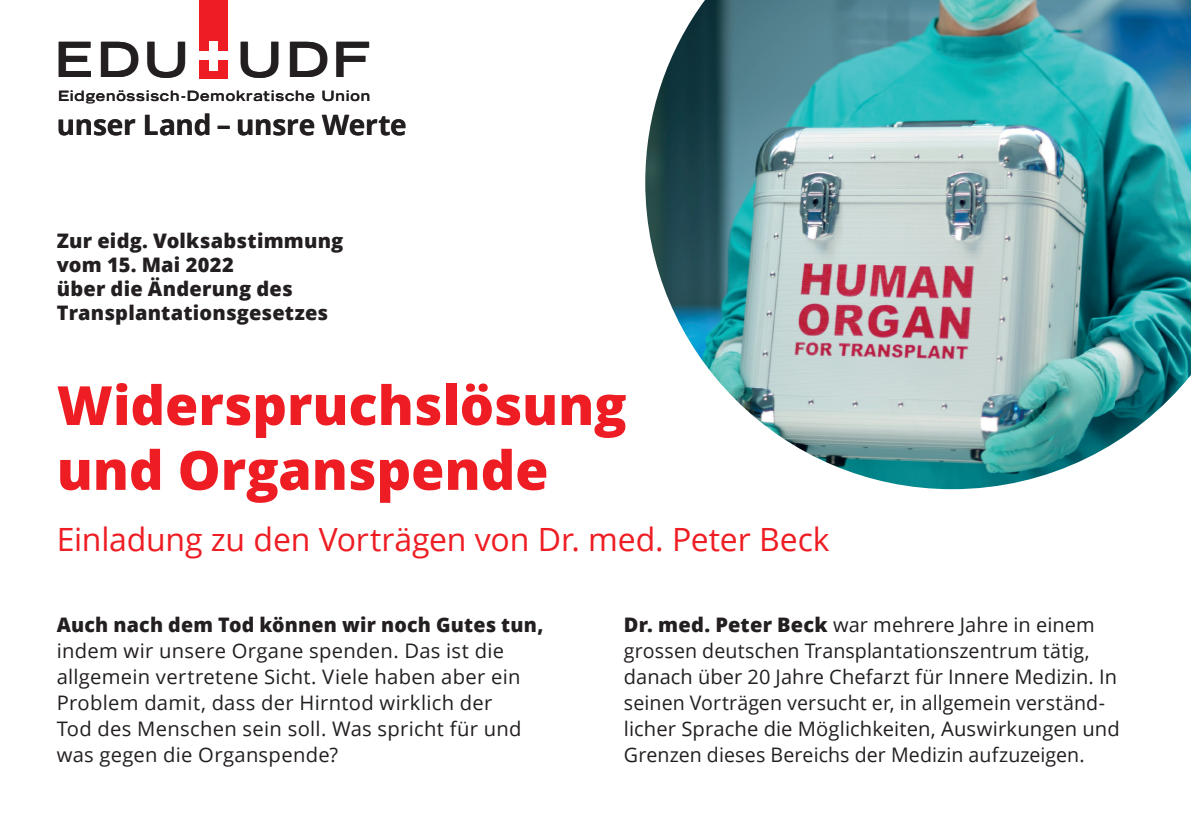
<style>
.page{position:relative;width:1191px;height:840px;background:#fff}
.page>*{position:absolute;margin:0;border:0;box-sizing:border-box;transform-origin:0 0}
.t1{font:800 54px/64.8px "Open Sans";color:#ee1d23}
.t2{font:700 expanded 48.4px "Trade Gothic LT Std";letter-spacing:.07em;color:#231f20}
.t3{font:32px "Open Sans";letter-spacing:-.005em;color:#ee1d23}
.t4{font:700 28px "Open Sans";letter-spacing:-.005em;color:#231f20}
.t5{font:20px/26px "Open Sans";letter-spacing:.01em;color:#231f20}
.t6{font:800 20px/24px "Open Sans";letter-spacing:.01em;color:#231f20}
.t7{font:700 expanded 14.2px "Trade Gothic LT Std";letter-spacing:.06em;color:#231f20}
.s1{font-weight:800}
</style>
<div class="page">
<img style="left:645px;top:0;width:546px;height:489px">
<div style="left:199px;top:0;width:29px;height:78px;background:#ee1d23"></div>
<div style="left:199px;top:51px;width:29px;height:9px;background:#fff"></div>
<div style="left:209px;top:41px;width:9px;height:30px;background:#fff"></div>
<h2 class="t2" style="left:55px;top:28px;width:317px">EDU UDF</h2>
<p class="t7" style="left:58px;top:86px;width:314px">Eidgenössisch-Demokratische Union</p>
<h3 class="t4" style="left:57px;top:104px;width:351px">unser Land – unsre Werte</h3>
<p class="t6" style="left:57px;top:228px;width:288px">Zur eidg. Volksabstimmung vom 15. Mai 2022<br>über die Änderung des<br>Transplantationsgesetzes</p>
<h1 class="t1" style="left:57px;top:370px;width:571px">Widerspruchslösung und Organspende</h1>
<h3 class="t3" style="left:57px;top:517px;width:774px">Einladung zu den Vorträgen von Dr. med. Peter Beck</h3>
<p class="t6" style="left:57px;top:611px;width:488px">Auch nach dem Tod können wir noch Gutes tun,</p>
<p class="t5" style="left:57px;top:636px;width:466px">indem wir unsere Organe spenden. Das ist die allgemein vertretene Sicht. Viele haben aber ein Problem damit, dass der Hirntod wirklich der Tod des Menschen sein soll. Was spricht für und was gegen die Organspende?</p>
<p class="t5" style="left:624px;top:610px;width:497px"><span class="s1">Dr. med. Peter Beck</span> war mehrere Jahre in einem grossen deutschen Transplantationszentrum tätig, danach über 20 Jahre Chefarzt für Innere Medizin. In seinen Vorträgen versucht er, in allgemein verständ&shy;licher Sprache die Möglichkeiten, Auswirkungen und Grenzen dieses Bereichs der Medizin aufzuzeigen.</p>
</div>
